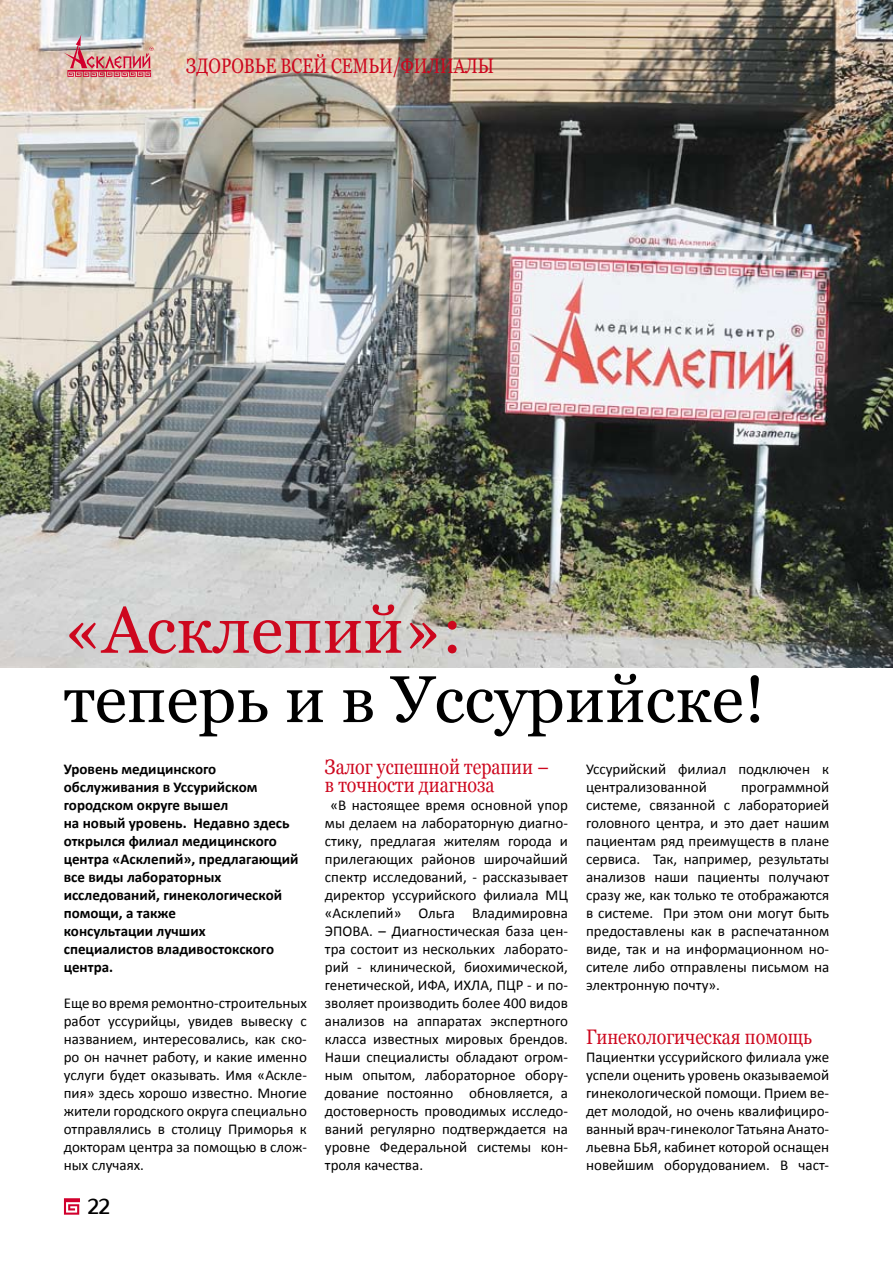
<style>
.page{position:relative;width:893px;height:1263px;background:#fff}
.page>*{position:absolute;margin:0;border:0;box-sizing:border-box;transform-origin:0 0}
.t1{font:66px "Georgia";color:#000}
.t2{font:66px "Georgia";color:#cd071e}
.t3{font:21px/18px "Georgia";color:#cd071e;scale:.85 1}
.t4{font:21px "Georgia";color:#cd071e;scale:.8 1}
.t5{font:21px "Prosto";color:#000;scale:.75 1}
.t6{font:15px/18px "Calibri";color:#000;text-align:justify}
.t7{font:700 15px/18px "Calibri";color:#000}
</style>
<div class="page">
<svg style="left:64px;top:1198px;width:16px;height:17px"></svg>
<img style="left:0;top:0;width:893px;height:667px">
<img style="left:64px;top:34px;width:89px;height:43px">
<h2 class="t4" style="left:186px;top:53px;width:386px">Здоровье всей семьи/Филиалы</h2>
<h1 class="t2" style="left:64px;top:590px;width:400px">«Асклепий»:</h1>
<h1 class="t1" style="left:64px;top:659px;width:703px">теперь и в Уссурийске!</h1>
<p class="t7" style="left:64px;top:760px;width:236px">Уровень медицинского обслуживания в Уссурийском городском округе вышел<br>на новый уровень. Недавно здесь открылся филиал медицинского центра «Асклепий», предлагающий все виды лабораторных исследований, гинекологической помощи, а также<br>консультации лучших специалистов владивостокского центра.</p>
<p class="t6" style="left:64px;top:994px;width:245px">Еще во время ремонтно-строительных работ уссурийцы, увидев вывеску с названием, интересовались, как ско&shy;ро он начнет работу, и какие именно услуги будет оказывать. Имя «Аскле&shy;пия» здесь хорошо известно. Многие жители городского округа специально отправлялись в столицу Приморья к докторам центра за помощью в слож&shy;ных случаях.</p>
<h2 class="t3" style="left:325px;top:758px;width:265px">Залог успешной терапии – в точности диагноза</h2>
<p class="t6" style="left:325px;top:796px;width:245px;text-indent:6px">«В настоящее время основной упор мы делаем на лабораторную диагно&shy;стику, предлагая жителям города и прилегающих районов широчайший спектр исследований, - рассказывает директор уссурийского филиала МЦ «Асклепий» Ольга Владимировна ЭПОВА. – Диагностическая база цен&shy;тра состоит из нескольких лаборато&shy;рий - клинической, биохимической, генетической, ИФА, ИХЛА, ПЦР - и по&shy;зволяет производить более 400 видов анализов на аппаратах экспертного класса известных мировых брендов.<br>Наши специалисты обладают огром&shy;ным опытом, лабораторное обору&shy;дование постоянно обновляется, а достоверность проводимых исследо&shy;ваний регулярно подтверждается на уровне Федеральной системы кон&shy;троля качества.</p>
<p class="t6" style="left:586px;top:760px;width:245px">Уссурийский филиал подключен к централизованной</p>
<p class="t6" style="left:586px;top:778px;width:245px;text-indent:155px">программной системе, связанной с лабораторией головного центра, и это дает нашим пациентам ряд преимуществ в плане сервиса. Так, например, результаты анализов наши пациенты получают сразу же, как только те отображаются в системе. При этом они могут быть предоставлены как в распечатанном виде, так и на информационном но&shy;сителе либо отправлены письмом на электронную почту».</p>
<h2 class="t3" style="left:586px;top:1028px;width:267px">Гинекологическая помощь</h2>
<p class="t6" style="left:586px;top:1048px;width:245px">Пациентки уссурийского филиала уже успели оценить уровень оказываемой гинекологической помощи. Прием ве&shy;дет молодой, но очень квалифициро&shy;ванный врач-гинеколог Татьяна Анато&shy;льевна БЬЯ, кабинет которой оснащен новейшим оборудованием. В част-</p>
<h2 class="t5" style="left:88px;top:1194px;width:30px">22</h2>
</div>
